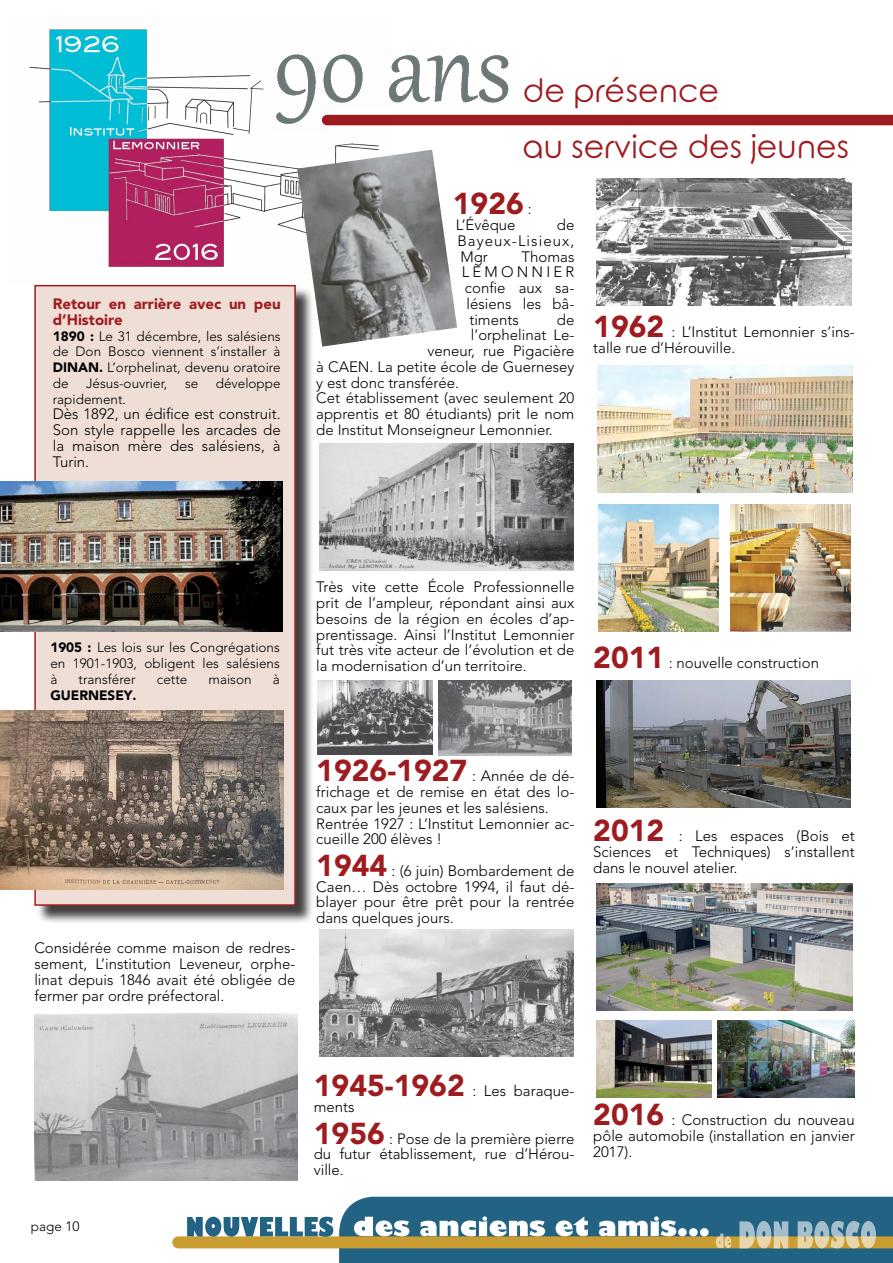
<style>
.page{position:relative;width:893px;height:1263px;background:#fff}
.page>*{position:absolute;margin:0;border:0;box-sizing:border-box;transform-origin:0 0}
.t1{font:31.5px/55.5px "Rounded Elegance";color:#9e1c1f}
.t2{font:900 30px "Avenir";color:#9e1c1f}
.t3{font:300 15px/15.8px "Avenir";color:#000;text-align:justify}
.t4{font:900 15px/15.8px "Avenir";color:#9e1c1f}
.t5{font:300 15px "Avenir";letter-spacing:.21em;color:#000}
.t6{font:300 13.5px/15.8px "Avenir";color:#000;text-align:justify}
.t7{font:900 13.5px "Avenir";color:#000}
.s1{font-weight:900}
.s2{font-weight:300;font-size:15px;color:#000}
.s3{font-weight:900;font-size:30px;color:#9e1c1f}
</style>
<div class="page">
<div style="left:178px;top:1236px;width:715px;height:12px;background:#c99d31"></div>
<svg style="left:187px;top:1217px;width:146px;height:20px"></svg>
<svg style="left:339px;top:1197px;width:554px;height:66px"></svg>
<div style="left:327px;top:115px;width:566px;height:10px;background:#9e1c1f"></div>
<img style="left:29px;top:29px;width:350px;height:256px">
<img style="left:272px;top:45px;width:244px;height:89px">
<div style="left:36px;top:287px;width:279px;height:637px;background:#000;opacity:.75"></div>
<div style="left:34px;top:285px;width:262px;height:621px;background:#eeded6;border:2px solid #9e1c1f"></div>
<img style="left:0;top:481px;width:282px;height:150px">
<img style="left:0;top:710px;width:283px;height:180px">
<img style="left:34px;top:1013px;width:263px;height:168px">
<img style="left:297px;top:150px;width:160px;height:197px">
<img style="left:319px;top:443px;width:255px;height:127px">
<img style="left:597px;top:179px;width:254px;height:126px">
<img style="left:598px;top:366px;width:254px;height:127px">
<img style="left:598px;top:505px;width:121px;height:126px">
<img style="left:730px;top:505px;width:120px;height:126px">
<img style="left:596px;top:681px;width:254px;height:127px">
<img style="left:596px;top:883px;width:256px;height:127px">
<img style="left:317px;top:681px;width:116px;height:73px">
<img style="left:439px;top:681px;width:133px;height:74px">
<img style="left:596px;top:1020px;width:115px;height:77px">
<img style="left:718px;top:1020px;width:137px;height:77px">
<img style="left:319px;top:930px;width:255px;height:126px">
<p class="t4" style="left:53px;top:296px;width:229px">Retour en arrière avec un peu d’Histoire</p>
<p class="t6" style="left:53px;top:328px;width:229px"><span class="s1">1890 :</span> Le 31 décembre, les salésiens de Don Bosco viennent s’installer à <span class="s1">DINAN.</span> L’orphelinat, devenu oratoire de</p>
<p class="t6" style="left:86px;top:375px;width:83px">Jésus-ouvrier,</p>
<p class="t6" style="left:185px;top:375px;width:15px">se</p>
<p class="t6" style="left:216px;top:375px;width:66px">développe</p>
<p class="t6" style="left:53px;top:391px;width:75px">rapidement.</p>
<p class="t3" style="left:53px;top:406px;width:229px">Dès 1892, un édifice est construit.<br>Son style rappelle les arcades de la maison mère des salésiens, à Turin.</p>
<h1 class="t1" style="left:523px;top:67px;width:328px">de présence<br>au service des jeunes</h1>
<h2 class="t2" style="left:453px;top:186px;width:80px">1926 <span class="s2">:</span></h2>
<p class="t3" style="left:456px;top:217px;width:61px">L’Évêque</p>
<p class="t3" style="left:457px;top:217px;width:119px;text-indent:99px">de Bayeux-Lisieux, Mgr</p>
<p class="t3" style="left:522px;top:248px;width:54px">Thomas</p>
<p class="t5" style="left:462px;top:263px;width:114px">LEMONNIER</p>
<p class="t3" style="left:465px;top:280px;width:111px">confie aux sa-</p>
<p class="t3" style="left:466px;top:296px;width:110px">lésiens les bâ-</p>
<p class="t3" style="left:469px;top:311px;width:51px">timents</p>
<p class="t3" style="left:557px;top:311px;width:19px">de</p>
<p class="t3" style="left:471px;top:327px;width:105px">l’orphelinat Le-</p>
<p class="t3" style="left:427px;top:343px;width:148px">veneur, rue Pigacière</p>
<p class="t3" style="left:316px;top:359px;width:260px">à CAEN. La petite école de Guernesey</p>
<p class="t3" style="left:316px;top:374px;width:144px">y est donc transférée.</p>
<p class="t3" style="left:316px;top:390px;width:260px">Cet établissement (avec seulement 20</p>
<p class="t3" style="left:316px;top:406px;width:260px">apprentis et 80 étudiants) prit le nom</p>
<p class="t3" style="left:316px;top:422px;width:238px">de Institut Monseigneur Lemonnier.</p>
<p class="t3" style="left:593px;top:324px;width:263px"><span class="s3">1962</span> : L’Institut Lemonnier s’ins&shy;talle rue d’Hérouville.</p>
<p class="t6" style="left:50px;top:640px;width:231px"><span class="s1">1905 :</span> Les lois sur les Congrégations en 1901-1903, obligent les salésiens à</p>
<p class="t6" style="left:79px;top:671px;width:59px">transférer</p>
<p class="t6" style="left:157px;top:671px;width:32px">cette</p>
<p class="t6" style="left:209px;top:671px;width:45px">maison</p>
<p class="t6" style="left:273px;top:671px;width:9px">à</p>
<p class="t7" style="left:50px;top:687px;width:88px">GUERNESEY.</p>
<p class="t3" style="left:316px;top:579px;width:260px">Très vite cette École Professionnelle prit de l’ampleur, répondant ainsi aux besoins de la région en écoles d’ap&shy;prentissage. Ainsi l’Institut Lemonnier fut très vite acteur de l’évolution et de la modernisation d’un territoire.</p>
<p class="t3" style="left:593px;top:655px;width:227px"><span class="s3">2011</span> : nouvelle construction</p>
<p class="t3" style="left:34px;top:940px;width:263px">Considérée comme maison de redres&shy;sement, L’institution Leveneur, orphe&shy;linat depuis 1846 avait été obligée de fermer par ordre préfectoral.</p>
<p class="t3" style="left:316px;top:768px;width:260px;text-align:left"><span class="s3">1926-1927</span> : Année de dé&shy;frichage et de remise en état des lo&shy;caux par les jeunes et les salésiens.<br>Rentrée 1927 : L’Institut Lemonnier ac&shy;cueille 200 élèves !</p>
<p class="t3" style="left:316px;top:863px;width:260px"><span class="s3">1944</span> : (6 juin) Bombardement de Caen… Dès octobre 1994, il faut dé&shy;blayer pour être prêt pour la rentrée dans quelques jours.</p>
<p class="t3" style="left:593px;top:828px;width:263px"><span class="s3">2012</span> : Les espaces (Bois et Sciences et Techniques) s’installent dans le nouvel atelier.</p>
<p class="t6" style="left:31px;top:1218px;width:50px">page 10</p>
<p class="t3" style="left:314px;top:1083px;width:262px"><span class="s3">1945-1962</span> : Les baraque&shy;ments</p>
<p class="t3" style="left:314px;top:1130px;width:262px"><span class="s3">1956</span> : Pose de la première pierre du futur établissement, rue d’Hérou&shy;ville.</p>
<p class="t3" style="left:593px;top:1112px;width:263px"><span class="s3">2016</span> : Construction du nouveau pôle automobile (installation en janvier 2017).</p>
</div>
